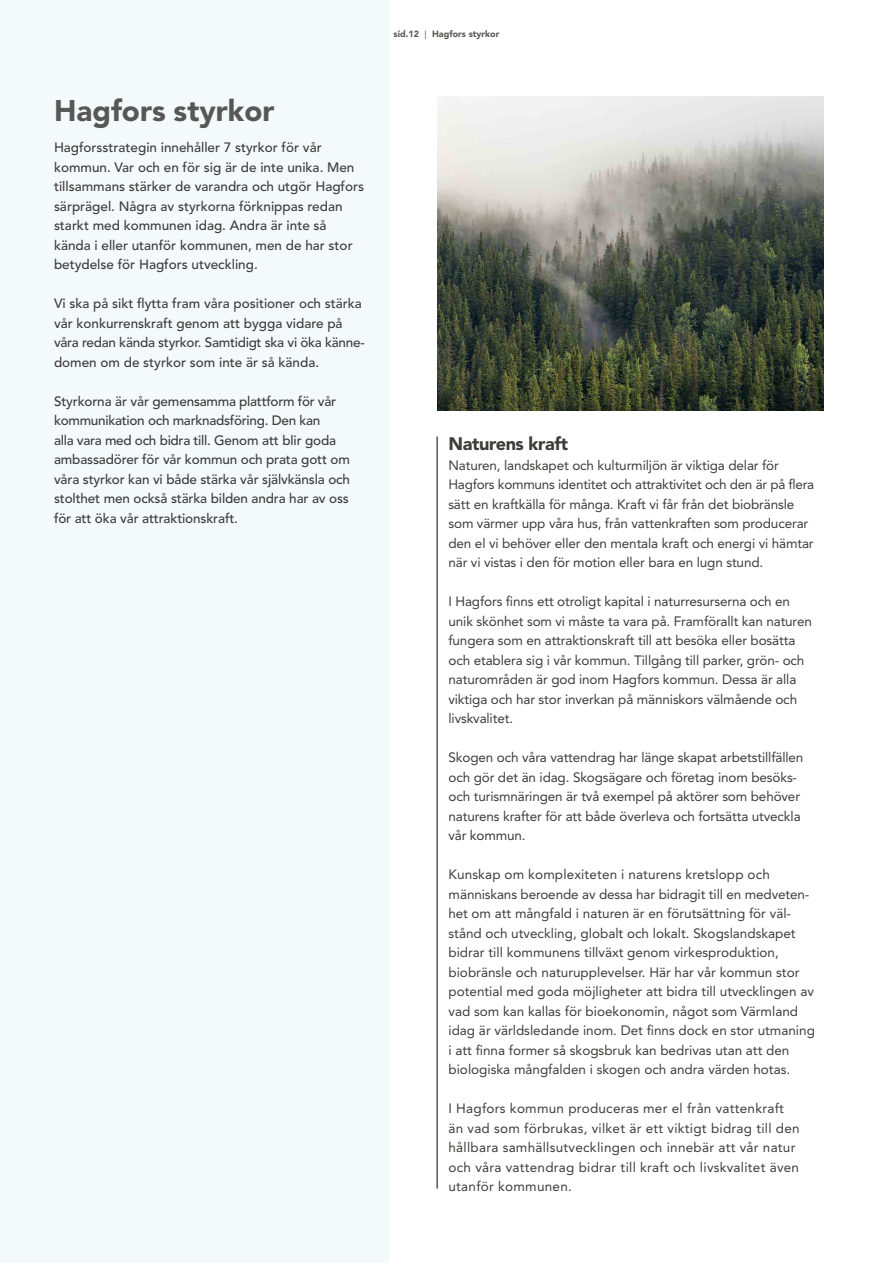
<style>
.page{position:relative;width:893px;height:1263px;background:#fff}
.page>*{position:absolute;margin:0;border:0;box-sizing:border-box;transform-origin:0 0}
.t1{font:900 29.55px "Avenir LT Std";color:#575756}
.t2{font:900 18px "Avenir LT Std";letter-spacing:-.02em;color:#3c3c3b}
.t3{font:13.5px/19.5px "Avenir LT Std";letter-spacing:-.01em;color:#3c3c3b}
.t4{font:500 13.5px/19.5px "Avenir LT Std";color:#3c3c3b}
.t5{font:13.5px/19.5px "Avenir LT Std";letter-spacing:.02em;color:#3c3c3b}
.t6{font:900 9px "Avenir LT Std";color:#575756}
.s1{font-family:"Scala Sans Pro";font-weight:400}
</style>
<div class="page">
<div style="left:0;top:0;width:389px;height:1263px;background:#f4f9fb"></div>
<hr style="left:437px;top:436px;width:1px;height:752px;background:#000">
<img style="left:437px;top:97px;width:387px;height:313px">
<h1 class="t1" style="left:54px;top:93px;width:222px">Hagfors styrkor</h1>
<p class="t4" style="left:54px;top:138px;width:312px">Hagforsstrategin innehåller 7 styrkor för vår kommun. Var och en för sig är de inte unika. Men tillsammans stärker de varandra och utgör Hagfors särprägel. Några av styrkorna förknippas redan starkt med kommunen idag. Andra är inte så kända i eller utanför kommunen, men de har stor betydelse för Hagfors utveckling.</p>
<p class="t4" style="left:54px;top:294px;width:312px">Vi ska på sikt flytta fram våra positioner och stärka vår konkurrenskraft genom att bygga vidare på våra redan kända styrkor. Samtidigt ska vi öka känne&shy;domen om de styrkor som inte är så kända.</p>
<p class="t4" style="left:54px;top:392px;width:298px">Styrkorna är vår gemensamma plattform för vår kommunikation och marknadsföring. Den kan<br>alla vara med och bidra till. Genom att blir goda ambassadörer för vår kommun och prata gott om våra styrkor kan vi både stärka vår självkänsla och stolthet men också stärka bilden andra har av oss för att öka vår attraktionskraft.</p>
<p class="t6" style="left:394px;top:28px;width:107px">sid.12 <span class="s1">|</span> Hagfors styrkor</p>
<h2 class="t2" style="left:448px;top:433px;width:121px">Naturens kraft</h2>
<p class="t3" style="left:448px;top:455px;width:367px">Naturen, landskapet och kulturmiljön är viktiga delar för Hagfors kommuns identitet och attraktivitet och den är på flera sätt en kraftkälla för många. Kraft vi får från det biobränsle som värmer upp våra hus, från vattenkraften som producerar den el vi behöver eller den mentala kraft och energi vi hämtar när vi vistas i den för motion eller bara en lugn stund.</p>
<p class="t3" style="left:448px;top:592px;width:365px">I Hagfors finns ett otroligt kapital i naturresurserna och en unik skönhet som vi måste ta vara på. Framförallt kan naturen fungera som en attraktionskraft till att besöka eller bosätta och etablera sig i vår kommun. Tillgång till parker, grön- och naturområden är god inom Hagfors kommun. Dessa är alla viktiga och har stor inverkan på människors välmående och livskvalitet.</p>
<p class="t3" style="left:448px;top:748px;width:356px">Skogen och våra vattendrag har länge skapat arbetstillfällen och gör det än idag. Skogsägare och företag inom besöks&shy;och turismnäringen är två exempel på aktörer som behöver naturens krafter för att både överleva och fortsätta utveckla vår kommun.</p>
<p class="t3" style="left:448px;top:865px;width:368px">Kunskap om komplexiteten i naturens kretslopp och människans beroende av dessa har bidragit till en medveten&shy;het om att mångfald i naturen är en förutsättning för väl&shy;stånd och utveckling, globalt och lokalt. Skogslandskapet bidrar till kommunens tillväxt genom virkesproduktion, biobränsle och naturupplevelser. Här har vår kommun stor potential med goda möjligheter att bidra till utvecklingen av vad som kan kallas för bioekonomin, något som Värmland idag är världsledande inom. Det finns dock en stor utmaning i att finna former så skogsbruk kan bedrivas utan att den biologiska mångfalden i skogen och andra värden hotas.</p>
<p class="t5" style="left:448px;top:1099px;width:353px">I Hagfors kommun produceras mer el från vattenkraft än vad som förbrukas, vilket är ett viktigt bidrag till den hållbara samhällsutvecklingen och innebär att vår natur och våra vattendrag bidrar till kraft och livskvalitet även utanför kommunen.</p>
</div>
